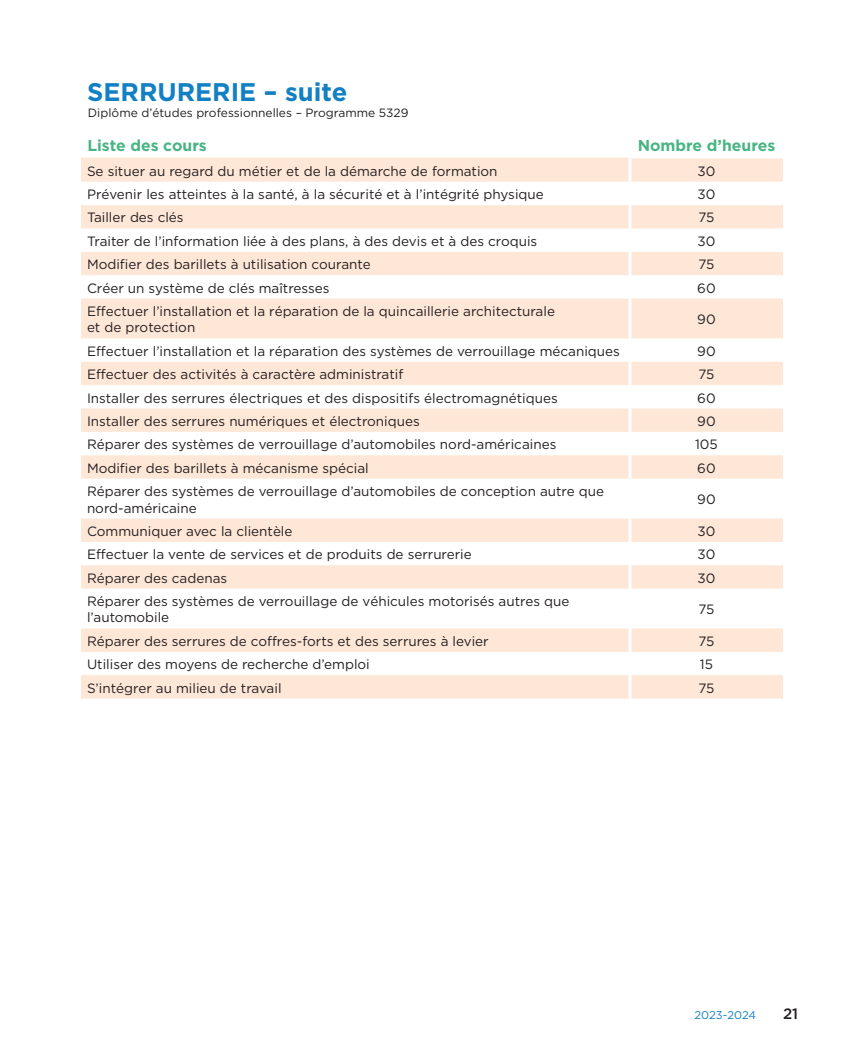
<style>
.page{position:relative;width:864px;height:1053px;background:#fff}
.page>*{position:absolute;margin:0;border:0;box-sizing:border-box;transform-origin:0 0}
.t1{font:700 25.5px "Gotham HTF";color:#1480c4}
.t2{font:700 15.75px "Gotham HTF";color:#48b483}
.t3{font:500 15px "Gotham HTF";color:#231f20}
.t4{font:13.5px/16.5px "Gotham HTF";color:#231f20}
.t5{font:12px "Gotham HTF";color:#231f20}
.t6{font:11.25px "Gotham HTF";letter-spacing:-.005em;color:#1480c4}
</style>
<div class="page">
<svg style="left:81px;top:158px;width:702px;height:541px"></svg>
<hr style="left:628px;top:158px;width:3px;height:24px;background:#fff">
<hr style="left:628px;top:182px;width:3px;height:23px;background:#fff">
<hr style="left:628px;top:205px;width:3px;height:23px;background:#fff">
<hr style="left:628px;top:228px;width:3px;height:24px;background:#fff">
<hr style="left:628px;top:252px;width:3px;height:23px;background:#fff">
<hr style="left:628px;top:275px;width:3px;height:24px;background:#fff">
<hr style="left:628px;top:299px;width:3px;height:39px;background:#fff">
<hr style="left:628px;top:338px;width:3px;height:24px;background:#fff">
<hr style="left:628px;top:362px;width:3px;height:23px;background:#fff">
<hr style="left:628px;top:385px;width:3px;height:24px;background:#fff">
<hr style="left:628px;top:409px;width:3px;height:23px;background:#fff">
<hr style="left:628px;top:432px;width:3px;height:23px;background:#fff">
<hr style="left:628px;top:455px;width:3px;height:24px;background:#fff">
<hr style="left:628px;top:479px;width:3px;height:40px;background:#fff">
<hr style="left:628px;top:519px;width:3px;height:23px;background:#fff">
<hr style="left:628px;top:542px;width:3px;height:23px;background:#fff">
<hr style="left:628px;top:565px;width:3px;height:24px;background:#fff">
<hr style="left:628px;top:589px;width:3px;height:39px;background:#fff">
<hr style="left:628px;top:628px;width:3px;height:24px;background:#fff">
<hr style="left:628px;top:652px;width:3px;height:23px;background:#fff">
<hr style="left:628px;top:675px;width:3px;height:24px;background:#fff">
<h2 class="t1" style="left:87px;top:77px;width:262px">SERRURERIE – suite</h2>
<h3 class="t5" style="left:88px;top:106px;width:322px">Diplôme d’études professionnelles – Programme 5329</h3>
<h4 class="t2" style="left:87px;top:136px;width:121px">Liste des cours</h4>
<h4 class="t2" style="left:638px;top:136px;width:139px">Nombre d’heures</h4>
<p class="t4" style="left:87px;top:163px;width:412px">Se situer au regard du métier et de la démarche de formation</p>
<p class="t4" style="left:698px;top:163px;width:19px">30</p>
<p class="t4" style="left:87px;top:186px;width:458px">Prévenir les atteintes à la santé, à la sécurité et à l’intégrité physique</p>
<p class="t4" style="left:698px;top:186px;width:19px">30</p>
<p class="t4" style="left:87px;top:209px;width:98px">Tailler des clés</p>
<p class="t4" style="left:698px;top:209px;width:17px">75</p>
<p class="t4" style="left:87px;top:233px;width:452px">Traiter de l’information liée à des plans, à des devis et à des croquis</p>
<p class="t4" style="left:698px;top:233px;width:19px">30</p>
<p class="t4" style="left:87px;top:256px;width:285px">Modifier des barillets à utilisation courante</p>
<p class="t4" style="left:698px;top:256px;width:17px">75</p>
<p class="t4" style="left:87px;top:279px;width:244px">Créer un système de clés maîtresses</p>
<p class="t4" style="left:697px;top:279px;width:20px">60</p>
<p class="t4" style="left:87px;top:303px;width:470px">Effectuer l’installation et la réparation de la quincaillerie architecturale et de protection</p>
<p class="t4" style="left:697px;top:311px;width:20px">90</p>
<p class="t4" style="left:87px;top:343px;width:534px">Effectuer l’installation et la réparation des systèmes de verrouillage mécaniques</p>
<p class="t4" style="left:697px;top:343px;width:20px">90</p>
<p class="t4" style="left:87px;top:366px;width:318px">Effectuer des activités à caractère administratif</p>
<p class="t4" style="left:698px;top:366px;width:17px">75</p>
<p class="t4" style="left:87px;top:389px;width:472px">Installer des serrures électriques et des dispositifs électromagnétiques</p>
<p class="t4" style="left:697px;top:389px;width:20px">60</p>
<p class="t4" style="left:87px;top:413px;width:334px">Installer des serrures numériques et électroniques</p>
<p class="t4" style="left:697px;top:413px;width:20px">90</p>
<p class="t4" style="left:87px;top:436px;width:471px">Réparer des systèmes de verrouillage d’automobiles nord-américaines</p>
<p class="t4" style="left:695px;top:436px;width:24px">105</p>
<p class="t4" style="left:87px;top:459px;width:283px">Modifier des barillets à mécanisme spécial</p>
<p class="t4" style="left:697px;top:459px;width:20px">60</p>
<p class="t4" style="left:87px;top:483px;width:519px">Réparer des systèmes de verrouillage d’automobiles de conception autre que nord-américaine</p>
<p class="t4" style="left:697px;top:491px;width:20px">90</p>
<p class="t4" style="left:87px;top:523px;width:207px">Communiquer avec la clientèle</p>
<p class="t4" style="left:698px;top:523px;width:19px">30</p>
<p class="t4" style="left:87px;top:546px;width:386px">Effectuer la vente de services et de produits de serrurerie</p>
<p class="t4" style="left:698px;top:546px;width:19px">30</p>
<p class="t4" style="left:87px;top:569px;width:142px">Réparer des cadenas</p>
<p class="t4" style="left:698px;top:569px;width:19px">30</p>
<p class="t4" style="left:87px;top:593px;width:484px">Réparer des systèmes de verrouillage de véhicules motorisés autres que l’automobile</p>
<p class="t4" style="left:698px;top:601px;width:17px">75</p>
<p class="t4" style="left:87px;top:633px;width:403px">Réparer des serrures de coffres-forts et des serrures à levier</p>
<p class="t4" style="left:698px;top:633px;width:17px">75</p>
<p class="t4" style="left:87px;top:656px;width:284px">Utiliser des moyens de recherche d’emploi</p>
<p class="t4" style="left:700px;top:656px;width:15px">15</p>
<p class="t4" style="left:87px;top:679px;width:196px">S’intégrer au milieu de travail</p>
<p class="t4" style="left:698px;top:679px;width:17px">75</p>
<p class="t6" style="left:694px;top:1009px;width:63px">2023-2024</p>
<p class="t3" style="left:783px;top:1005px;width:17px">21</p>
</div>
